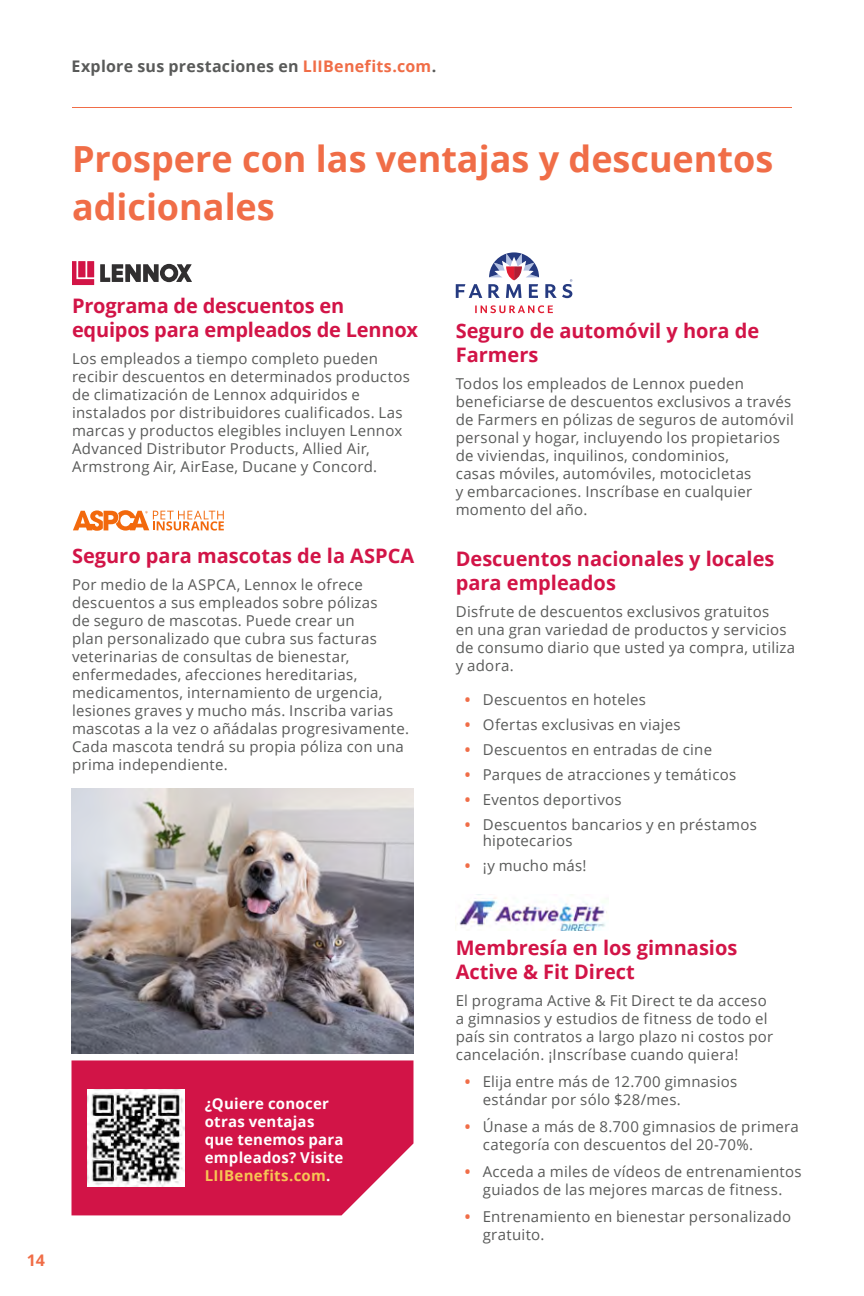
<style>
.page{position:relative;width:864px;height:1296px;background:#fff}
.page>*{position:absolute;margin:0;border:0;box-sizing:border-box;transform-origin:0 0}
.t1{font:700 36px/48px "Open Sans";color:#f06d47}
.t2{font:700 20px/24px "Open Sans";color:#d21447}
.t3{font:700 16px "Open Sans";letter-spacing:.015em;color:#595a59}
.t4{font:700 16px "Open Sans";color:#f06d47}
.t5{font:15px/18px "Open Sans";letter-spacing:.02em;color:#595a59}
.t6{font:700 15px/18px "Open Sans";letter-spacing:.02em;color:#fff}
.s1{color:#f06d47}
.s2{color:#f7c454}
.s3{font-weight:700;color:#f06d47}
</style>
<div class="page">
<hr style="left:72px;top:107px;width:720px;height:1px;background:#f06d47">
<svg style="left:72px;top:261px;width:22px;height:24px"></svg>
<div style="left:78px;top:261px;width:7px;height:16px;background:#d21446"></div>
<div style="left:87px;top:261px;width:7px;height:16px;background:#d21446"></div>
<svg style="left:100px;top:264px;width:92px;height:18px"></svg>
<svg style="left:73px;top:510px;width:151px;height:21px"></svg>
<svg style="left:456px;top:284px;width:26px;height:14px"></svg>
<svg style="left:475px;top:305px;width:78px;height:8px"></svg>
<svg style="left:488px;top:252px;width:84px;height:46px"></svg>
<img style="left:459px;top:897px;width:148px;height:34px">
<img style="left:72px;top:788px;width:342px;height:266px">
<svg style="left:72px;top:1060px;width:342px;height:155px;fill:#d21447"></svg>
<img style="left:88px;top:1089px;width:97px;height:97px">
<p class="t3" style="left:72px;top:55px;width:366px">Explore sus prestaciones en <span class="s1">LIIBenefits.com</span>.</p>
<h1 class="t1" style="left:72px;top:134px;width:703px">Prospere con las ventajas y descuentos adicionales</h1>
<h2 class="t2" style="left:72px;top:293px;width:348px">Programa de descuentos en equipos para empleados de Lennox</h2>
<p class="t5" style="left:72px;top:349px;width:339px">Los empleados a tiempo completo pueden recibir descuentos en determinados productos de climatización de Lennox adquiridos e instalados por distribuidores cualificados. Las marcas y productos elegibles incluyen Lennox Advanced Distributor Products, Allied Air, Armstrong Air, AirEase, Ducane y Concord.</p>
<h2 class="t2" style="left:72px;top:543px;width:344px">Seguro para mascotas de la ASPCA</h2>
<p class="t5" style="left:72px;top:575px;width:339px">Por medio de la ASPCA, Lennox le ofrece descuentos a sus empleados sobre pólizas<br>de seguro de mascotas. Puede crear un<br>plan personalizado que cubra sus facturas veterinarias de consultas de bienestar, enfermedades, afecciones hereditarias, medicamentos, internamiento de urgencia, lesiones graves y mucho más. Inscriba varias mascotas a la vez o añádalas progresivamente.<br>Cada mascota tendrá su propia póliza con una prima independiente.</p>
<p class="t4" style="left:27px;top:1249px;width:20px">14</p>
<p class="t6" style="left:205px;top:1094px;width:140px">¿Quiere conocer otras ventajas que tenemos para empleados? Visite<br><span class="s2">LIIBenefits.com</span>.</p>
<h2 class="t2" style="left:456px;top:318px;width:305px">Seguro de automóvil y hora de<br>Farmers</h2>
<p class="t5" style="left:456px;top:374px;width:340px">Todos los empleados de Lennox pueden beneficiarse de descuentos exclusivos a través de Farmers en pólizas de seguros de automóvil personal y hogar, incluyendo los propietarios de viviendas, inquilinos, condominios,<br>casas móviles, automóviles, motocicletas<br>y embarcaciones. Inscríbase en cualquier momento del año.</p>
<h2 class="t2" style="left:456px;top:546px;width:320px">Descuentos nacionales y locales para empleados</h2>
<p class="t5" style="left:456px;top:602px;width:341px">Disfrute de descuentos exclusivos gratuitos<br>en una gran variedad de productos y servicios de consumo diario que usted ya compra, utiliza y adora.</p>
<p class="t5" style="left:465px;top:690px;width:183px"><span class="s3">•</span> Descuentos en hoteles</p>
<p class="t5" style="left:465px;top:715px;width:217px"><span class="s3">•</span> Ofertas exclusivas en viajes</p>
<p class="t5" style="left:465px;top:740px;width:249px"><span class="s3">•</span> Descuentos en entradas de cine</p>
<p class="t5" style="left:465px;top:765px;width:273px"><span class="s3">•</span> Parques de atracciones y temáticos</p>
<p class="t5" style="left:465px;top:790px;width:158px"><span class="s3">•</span> Eventos deportivos</p>
<p class="t5" style="left:483px;top:816px;width:276px;line-height:16px;text-indent:-18px"><span class="s3">•</span> Descuentos bancarios y en préstamos hipotecarios</p>
<p class="t5" style="left:465px;top:856px;width:123px"><span class="s3">•</span> ¡y mucho más!</p>
<h2 class="t2" style="left:456px;top:935px;width:283px">Membresía en los gimnasios<br>Active &amp; Fit Direct</h2>
<p class="t5" style="left:456px;top:991px;width:319px">El programa Active &amp; Fit Direct te da acceso a gimnasios y estudios de fitness de todo el país sin contratos a largo plazo ni costos por cancelación. ¡Inscríbase cuando quiera!</p>
<p class="t5" style="left:483px;top:1072px;width:256px;text-indent:-18px"><span class="s3">•</span> Elija entre más de 12.700 gimnasios estándar por sólo $28/mes.</p>
<p class="t5" style="left:483px;top:1117px;width:318px;text-indent:-18px"><span class="s3">•</span> Únase a más de 8.700 gimnasios de primera categoría con descuentos del 20-70%.</p>
<p class="t5" style="left:465px;top:1162px;width:338px;text-align:center"><span class="s3">•</span> Acceda a miles de vídeos de entrenamientos guiados de las mejores marcas de fitness.</p>
<p class="t5" style="left:483px;top:1207px;width:310px;text-indent:-18px"><span class="s3">•</span> Entrenamiento en bienestar personalizado gratuito.</p>
</div>
